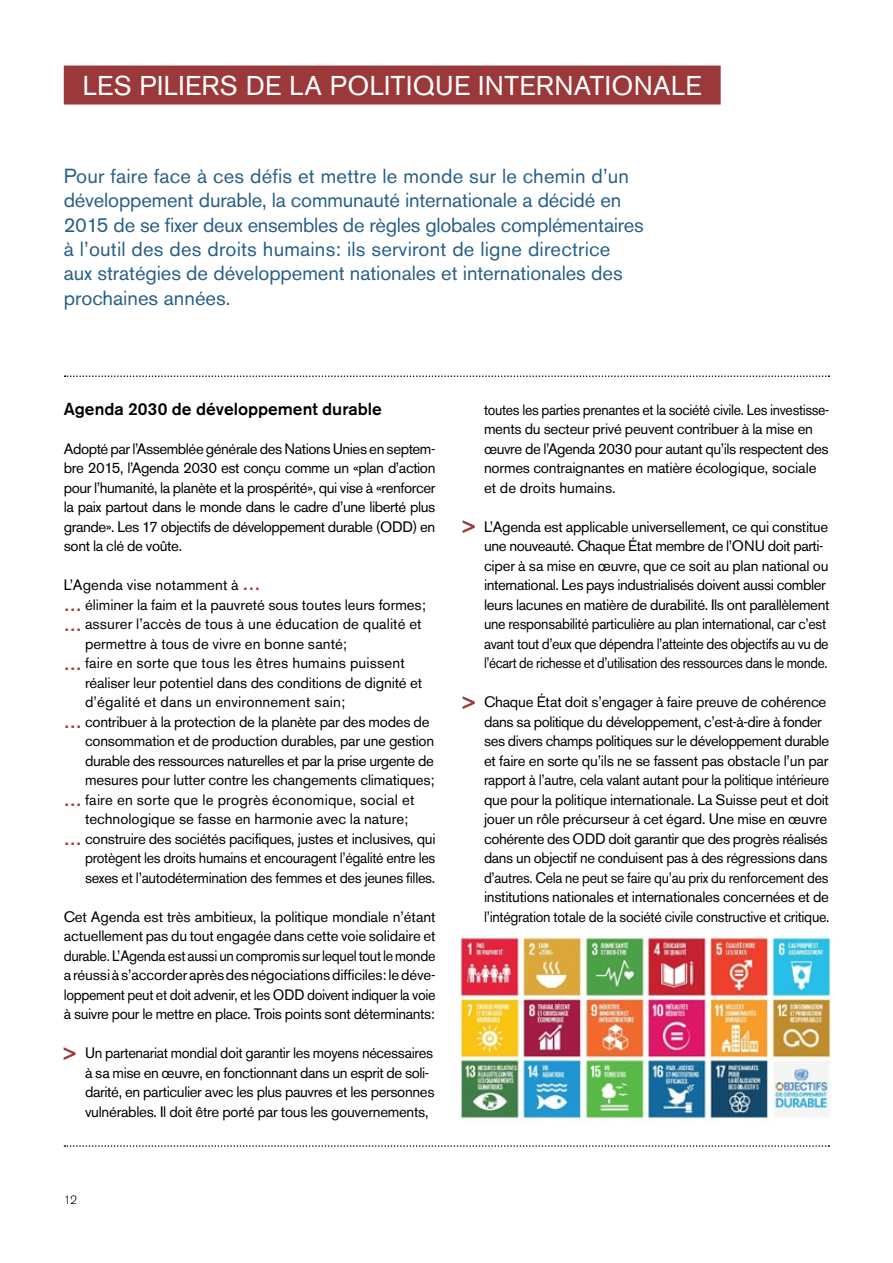
<style>
.page{position:relative;width:893px;height:1263px;background:#fff}
.page>*{position:absolute;margin:0;border:0;box-sizing:border-box;transform-origin:0 0}
.t1{font:27px "Akzidenz Grotesk BE";letter-spacing:.015em;color:#fff}
.t2{font:20.25px/24.5px "Akzidenz Grotesk BE";letter-spacing:-.005em;color:#275f86}
.t3{font:500 17.25px "Akzidenz Grotesk BE";color:#000}
.t4{font:15px/19.5px "Akzidenz Grotesk BE";letter-spacing:-.02em;color:#000}
.t5{font:15px/19.5px "Akzidenz Grotesk BE";letter-spacing:-.02em;color:#000;scale:.94 1}
.t6{font:15px "Akzidenz Grotesk BE";letter-spacing:.01em;color:#000}
.t7{font:15px "Akzidenz Grotesk BE";color:#000}
.t8{font:15px "Akzidenz Grotesk BE";letter-spacing:.005em;color:#000}
.t9{font:15px "Akzidenz Grotesk BE";letter-spacing:-.02em;color:#000;scale:.95 1}
.t10{font:15px "Akzidenz Grotesk BE";letter-spacing:.015em;color:#000}
.t11{font:300 12px "Akzidenz Grotesk BE";color:#000}
.s1{font-weight:500;font-size:18px;color:#ad393b}
.s2{font-weight:500;font-size:18px;color:#9b383a}
.s3{font-weight:700;font-size:18px;color:#9b383a}
</style>
<div class="page">
<svg style="left:64px;top:1145px;width:765px;height:2px"></svg>
<svg style="left:65px;top:375px;width:764px;height:2px"></svg>
<div style="left:64px;top:66px;width:657px;height:39px;background:#9b383a"></div>
<img style="left:461px;top:935px;width:371px;height:185px">
<h1 class="t1" style="left:83px;top:69px;width:620px">LES PILIERS DE LA POLITIQUE INTERNATIONALE</h1>
<p class="t2" style="left:64px;top:163px;width:582px">Pour faire face à ces défis et mettre le monde sur le chemin d’un développement durable, la communauté internationale a décidé en 2015 de se fixer deux ensembles de règles globales complémentaires à l’outil des des droits humains: ils serviront de ligne directrice aux stratégies de développement nationales et internationales des prochaines années.</p>
<p class="t3" style="left:64px;top:398px;width:320px">Agenda 2030 de développement durable</p>
<p class="t4" style="left:64px;top:439px;width:373px;text-align:justify">Adopté par l’Assemblée générale des Nations Unies en septem&shy;bre 2015, l’Agenda 2030 est conçu comme un «plan d’action pour l’humanité, la planète et la prospérité», qui vise à «renforcer la paix partout dans le monde dans le cadre d’une liberté plus grande». Les 17 objectifs de développement durable (ODD) en sont la clé de voûte.</p>
<p class="t8" style="left:64px;top:576px;width:198px">L’Agenda vise notamment à <span class="s1">…</span></p>
<p class="t4" style="left:64px;top:595px;width:363px"><span class="s2">…</span> éliminer la faim et la pauvreté sous toutes leurs formes;</p>
<p class="t8" style="left:64px;top:615px;width:359px"><span class="s2">…</span> assurer l’accès de tous à une éducation de qualité et</p>
<p class="t7" style="left:85px;top:635px;width:263px">permettre à tous de vivre en bonne santé;</p>
<p class="t6" style="left:64px;top:654px;width:343px"><span class="s2">…</span> faire en sorte que tous les êtres humains puissent</p>
<p class="t4" style="left:85px;top:673px;width:339px">réaliser leur potentiel dans des conditions de dignité et</p>
<p class="t6" style="left:85px;top:693px;width:262px">d’égalité et dans un environnement sain;</p>
<p class="t4" style="left:64px;top:712px;width:367px"><span class="s2">…</span> contribuer à la protection de la planète par des modes de</p>
<p class="t4" style="left:85px;top:731px;width:351px">consommation et de production durables, par une gestion</p>
<p class="t4" style="left:85px;top:751px;width:350px">durable des ressources naturelles et par la prise urgente de</p>
<p class="t4" style="left:85px;top:770px;width:351px">mesures pour lutter contre les changements climatiques;</p>
<p class="t10" style="left:64px;top:791px;width:352px"><span class="s2">…</span> faire en sorte que le progrès économique, social et</p>
<p class="t7" style="left:85px;top:810px;width:325px">technologique se fasse en harmonie avec la nature;</p>
<p class="t4" style="left:64px;top:829px;width:373px"><span class="s2">…</span> construire des sociétés pacifiques, justes et inclusives, qui</p>
<p class="t9" style="left:85px;top:849px;width:370px">protègent les droits humains et encouragent l’égalité entre les</p>
<p class="t4" style="left:85px;top:868px;width:352px">sexes et l’autodétermination des femmes et des jeunes filles.</p>
<p class="t4" style="left:64px;top:907px;width:373px;text-align:justify">Cet Agenda est très ambitieux, la politique mondiale n’étant actuellement pas du tout engagée dans cette voie solidaire et durable. L’Agenda est aussi un compromis sur lequel tout le monde a réussi à s’accorder après des négociations difficiles: le déve&shy;loppement peut et doit advenir, et les ODD doivent indiquer la voie à suivre pour le mettre en place. Trois points sont déterminants:</p>
<p class="t4" style="left:85px;top:1043px;width:351px;text-indent:-21px"><span class="s3">&gt;</span> Un partenariat mondial doit garantir les moyens nécessaires à sa mise en œuvre, en fonctionnant dans un esprit de soli&shy;darité, en particulier avec les plus pauvres et les personnes vulnérables. Il doit être porté par tous les gouvernements,</p>
<p class="t5" style="left:484px;top:400px;width:369px">toutes les parties prenantes et la société civile. Les investisse&shy;ments du secteur privé peuvent contribuer à la mise en œuvre de l’Agenda 2030 pour autant qu’ils respectent des normes contraignantes en matière écologique, sociale et de droits humains.</p>
<p class="t4" style="left:484px;top:517px;width:347px;text-indent:-21px"><span class="s3">&gt;</span> L’Agenda est applicable universellement, ce qui constitue une nouveauté. Chaque État membre de l’ONU doit parti&shy;ciper à sa mise en œuvre, que ce soit au plan national ou international. Les pays industrialisés doivent aussi combler leurs lacunes en matière de durabilité. Ils ont parallèlement une responsabilité particulière au plan international, car c’est avant tout d’eux que dépendra l’atteinte des objectifs au vu de l’écart de richesse et d’utilisation des ressources dans le monde.</p>
<p class="t4" style="left:484px;top:692px;width:347px;text-indent:-21px"><span class="s3">&gt;</span> Chaque État doit s’engager à faire preuve de cohérence dans sa politique du développement, c’est-à-dire à fonder ses divers champs politiques sur le développement durable et faire en sorte qu’ils ne se fassent pas obstacle l’un par rapport à l’autre, cela valant autant pour la politique intérieure que pour la politique internationale. La Suisse peut et doit jouer un rôle précurseur à cet égard. Une mise en œuvre cohérente des ODD doit garantir que des progrès réalisés dans un objectif ne conduisent pas à des régressions dans d’autres. Cela ne peut se faire qu’au prix du renforcement des institutions nationales et internationales concernées et de l’intégration totale de la société civile constructive et critique.</p>
<p class="t11" style="left:64px;top:1193px;width:15px">12</p>
</div>
